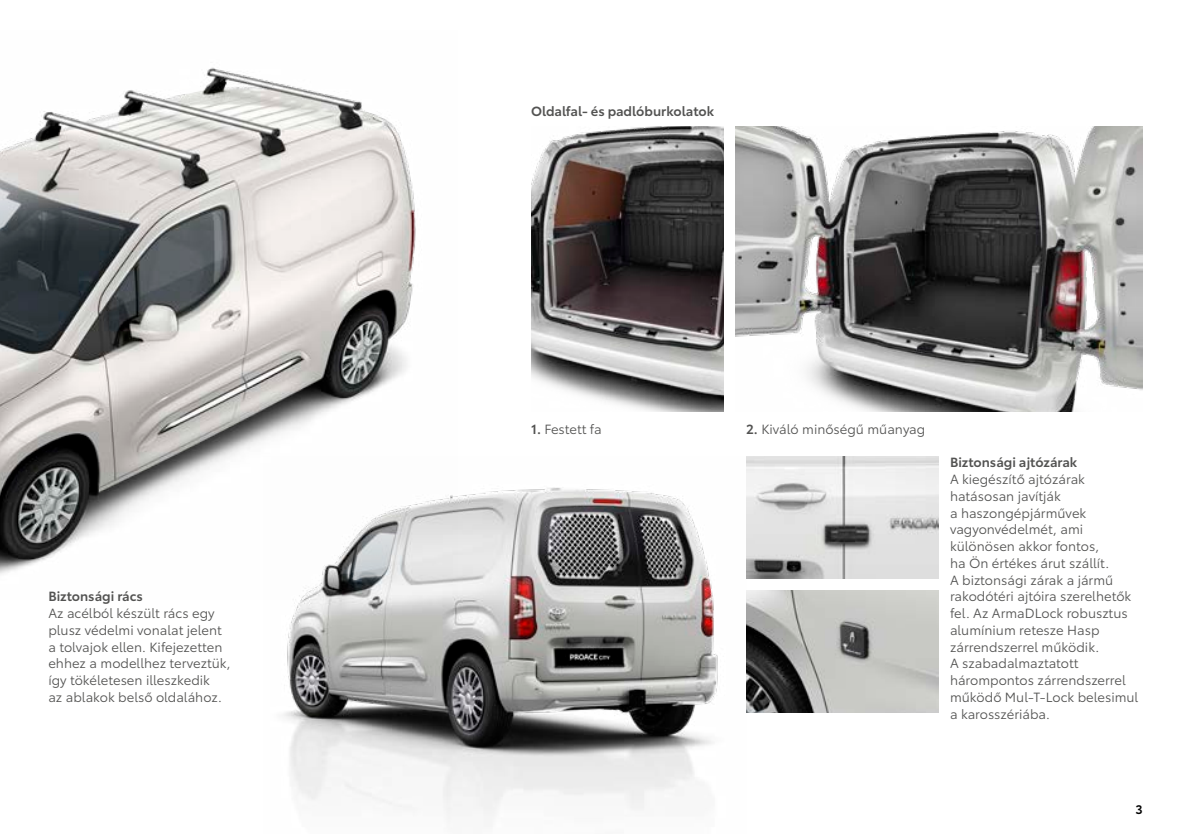
<style>
.page{position:relative;width:1191px;height:834px;background:#fff}
.page>*{position:absolute;margin:0;border:0;box-sizing:border-box;transform-origin:0 0}
.t1{font:13.12px/16.8px "Toyota Type";color:#535352}
.t2{font:600 13.12px "Toyota Type";color:#535352}
.t3{font:600 12.25px "Toyota Type";color:#000}
.s1{font-weight:600}
</style>
<div class="page">
<img style="left:735px;top:126px;width:407px;height:285px">
<img style="left:746px;top:590px;width:192px;height:122px">
<img style="left:283px;top:487px;width:435px;height:332px">
<img style="left:0;top:67px;width:457px;height:532px">
<img style="left:531px;top:126px;width:193px;height:285px">
<img style="left:746px;top:456px;width:192px;height:123px">
<p class="t2" style="left:48px;top:586px;width:96px">Biztonsági rács</p>
<p class="t1" style="left:48px;top:604px;width:184px">Az acélból készült rács egy plusz védelmi vonalat jelent a tolvajok ellen. Kifejezetten ehhez a modellhez terveztük, így tökéletesen illeszkedik<br>az ablakok belső oldalához.</p>
<p class="t2" style="left:531px;top:101px;width:184px">Oldalfal- és padlóburkolatok</p>
<p class="t1" style="left:531px;top:419px;width:72px"><span class="s1">1.</span> Festett fa</p>
<p class="t1" style="left:746px;top:419px;width:180px"><span class="s1">2.</span> Kiváló minőségű műanyag</p>
<p class="t2" style="left:950px;top:452px;width:129px">Biztonsági ajtózárak</p>
<p class="t1" style="left:950px;top:470px;width:190px">A kiegészítő ajtózárak hatásosan javítják<br>a haszongépjárművek vagyonvédelmét, ami különösen akkor fontos,<br>ha Ön értékes árut szállít.<br>A biztonsági zárak a jármű rakodótéri ajtóira szerelhetők fel. Az ArmaDLock robusztus alumínium retesze Hasp zárrendszerrel működik.<br>A szabadalmaztatott hárompontos zárrendszerrel működő Mul-T-Lock belesimul a karosszériába.</p>
<p class="t3" style="left:1135px;top:799px;width:9px">3</p>
</div>
